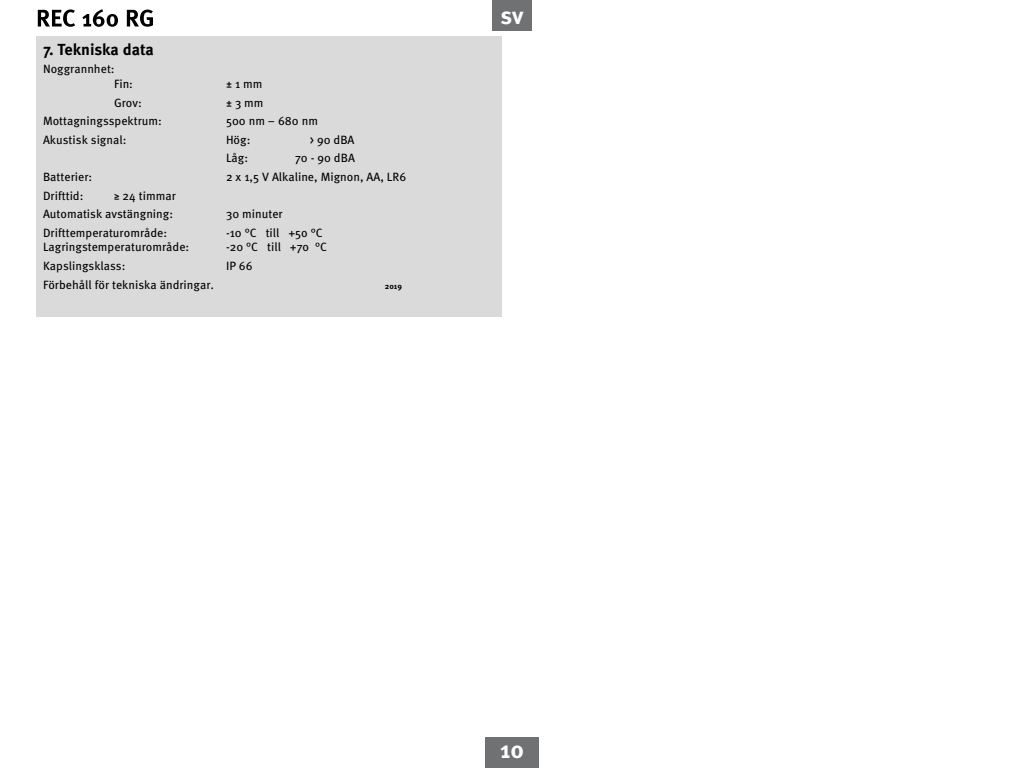
<style>
.page{position:relative;width:1024px;height:768px;background:#fff}
.page>*{position:absolute;margin:0;border:0;box-sizing:border-box;transform-origin:0 0}
.t1{font:700 24px "Meta Pro";color:#fff}
.Überschriften{font:700 16px "Meta Pro";letter-spacing:-.005em;color:#000}
.Technische_Daten_Tab{font:12px/14.4px "Meta Pro";color:#000}
.Technische_Daten_Tab-2{font:700 8px "Meta Pro";color:#000}
</style>
<div class="page">
<svg style="left:38px;top:9px;width:115px;height:18px"></svg>
<div style="left:485px;top:738px;width:54px;height:30px;background:#707172"></div>
<div style="left:492px;top:0;width:40px;height:30px;background:#707172"></div>
<div style="left:36px;top:36px;width:466px;height:280px;background:#dadada"></div>
<p class="Überschriften" style="left:43px;top:37px;width:112px">7. Tekniska data</p>
<p class="Technische_Daten_Tab" style="left:114px;top:61px;width:20px;text-indent:-71px">Noggrannhet:<br>Fin:</p>
<p class="Technische_Daten_Tab" style="left:226px;top:76px;width:38px">± 1 mm</p>
<p class="Technische_Daten_Tab" style="left:114px;top:94px;width:29px">Grov:</p>
<p class="Technische_Daten_Tab" style="left:226px;top:94px;width:39px">± 3 mm</p>
<p class="Technische_Daten_Tab" style="left:43px;top:113px;width:120px">Mottagningsspektrum:</p>
<p class="Technische_Daten_Tab" style="left:226px;top:113px;width:94px">500 nm – 680 nm</p>
<p class="Technische_Daten_Tab" style="left:43px;top:132px;width:85px">Akustisk signal:</p>
<p class="Technische_Daten_Tab" style="left:226px;top:132px;width:26px">Hög:</p>
<p class="Technische_Daten_Tab" style="left:310px;top:132px;width:46px">&gt; 90 dBA</p>
<p class="Technische_Daten_Tab" style="left:226px;top:150px;width:24px">Låg:</p>
<p class="Technische_Daten_Tab" style="left:295px;top:150px;width:61px">70 - 90 dBA</p>
<p class="Technische_Daten_Tab" style="left:43px;top:169px;width:51px">Batterier:</p>
<p class="Technische_Daten_Tab" style="left:226px;top:169px;width:182px">2 x 1,5 V Alkaline, Mignon, AA, LR6</p>
<p class="Technische_Daten_Tab" style="left:43px;top:188px;width:42px">Drifttid:</p>
<p class="Technische_Daten_Tab" style="left:114px;top:188px;width:64px">≥ 24 timmar</p>
<p class="Technische_Daten_Tab" style="left:43px;top:206px;width:132px">Automatisk avstängning:</p>
<p class="Technische_Daten_Tab" style="left:226px;top:206px;width:58px">30 minuter</p>
<p class="Technische_Daten_Tab" style="left:43px;top:225px;width:126px">Drifttemperaturområde:</p>
<p class="Technische_Daten_Tab" style="left:226px;top:225px;width:98px">-10 °C till +5o °C</p>
<p class="Technische_Daten_Tab" style="left:43px;top:239px;width:148px">Lagringstemperaturområde:</p>
<p class="Technische_Daten_Tab" style="left:226px;top:239px;width:103px">-20 °C till +7o °C</p>
<p class="Technische_Daten_Tab" style="left:43px;top:258px;width:84px">Kapslingsklass:</p>
<p class="Technische_Daten_Tab" style="left:226px;top:258px;width:28px">IP 66</p>
<p class="Technische_Daten_Tab" style="left:43px;top:277px;width:173px">Förbehåll för tekniska ändringar.</p>
<p class="Technische_Daten_Tab-2" style="left:385px;top:280px;width:19px">2019</p>
<h1 class="t1" style="left:500px;top:-3px;width:25px">sv</h1>
<h1 class="t1" style="left:500px;top:731px;width:25px">10</h1>
</div>
